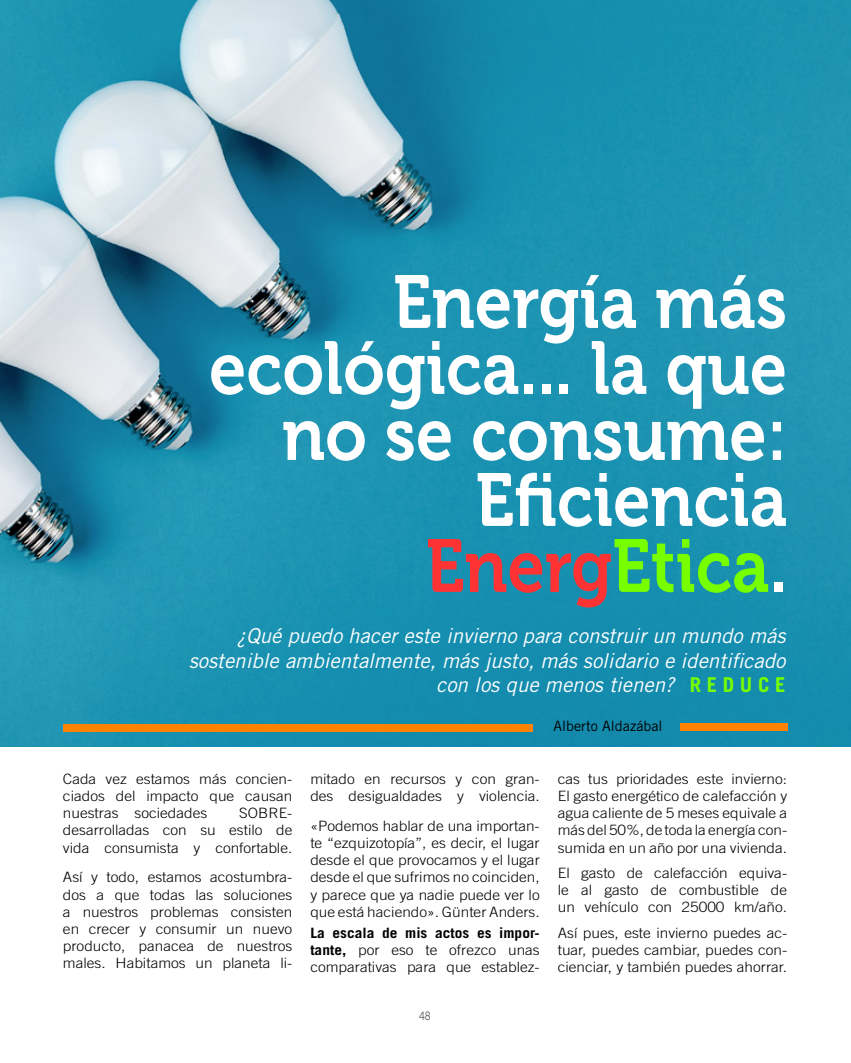
<style>
.page{position:relative;width:851px;height:1063px;background:#fff}
.page>*{position:absolute;margin:0;border:0;box-sizing:border-box;transform-origin:0 0}
.t1{font:74.55px/66px "Museo 700";color:#fff;text-align:right;scale:.9 1}
.t2{font:italic 20.55px/24.6px "Trade Gothic LT Std";color:#fff;text-align:right}
.t3{font:300 14.25px/17.1px "Trade Gothic LT Std";color:#000;text-align:justify;scale:1.08 1}
.t4{font:14.25px "Trade Gothic LT Std";color:#000}
.t5{font:12px "Museo 300";color:#575756;scale:.85 1}
.s1{color:#f33}
.s2{color:#7f0}
.s3{font-weight:700;font-style:normal;color:#7f0}
.s4{font-weight:700}
</style>
<div class="page">
<img style="left:0;top:0;width:850px;height:746px">
<div style="left:63px;top:724px;width:469px;height:7px;background:#ff8300"></div>
<div style="left:679px;top:724px;width:108px;height:7px;background:#ff8300"></div>
<h1 class="t1" style="left:209px;top:270px;width:643px">Energía más ecológica... la que no se consume:<br>Eficiencia<br><span class="s1">Energ</span><span class="s2">Etica</span>.</h1>
<h2 class="t2" style="left:189px;top:624px;width:598px">¿Qué puedo hacer este invierno para construir un mundo más sostenible ambientalmente, más justo, más solidario e identificado con los que menos tienen? <span class="s3">R E D U C E</span></h2>
<p class="t3" style="left:63px;top:770px;width:214px">Cada vez estamos más concien&shy;ciados del impacto que causan nuestras sociedades</p>
<p class="t3" style="left:63px;top:805px;width:214px;text-indent:176px">SOBRE&shy;desarrolladas con su estilo de vida consumista y confortable.</p>
<p class="t3" style="left:63px;top:869px;width:214px">Así y todo, estamos acostumbra&shy;dos a que todas las soluciones a nuestros problemas consisten en crecer y consumir un nuevo producto, panacea de nuestros males. Habitamos un planeta li-</p>
<p class="t4" style="left:553px;top:717px;width:110px">Alberto Aldazábal</p>
<p class="t3" style="left:310px;top:770px;width:214px">mitado en recursos y con gran&shy;des desigualdades y violencia.</p>
<p class="t3" style="left:310px;top:817px;width:214px">«Podemos hablar de una importan&shy;te “ezquizotopía”, es decir, el lugar desde el que provocamos y el lugar desde el que sufrimos no coinciden, y parece que ya nadie puede ver lo que está haciendo». Günter Anders.</p>
<p class="t3" style="left:310px;top:924px;width:214px"><span class="s4">La escala de mis actos es impor&shy;tante,</span> por eso te ofrezco unas comparativas para que establez-</p>
<p class="t5" style="left:419px;top:1009px;width:15px">48</p>
<p class="t3" style="left:557px;top:770px;width:214px">cas tus prioridades este invierno:<br>El gasto energético de calefacción y agua caliente de 5 meses equivale a más del 50%, de toda la energía con&shy;sumida en un año por una vivienda.</p>
<p class="t3" style="left:557px;top:864px;width:214px">El gasto de calefacción equiva&shy;le al gasto de combustible de un vehículo con 25000 km/año.</p>
<p class="t3" style="left:557px;top:924px;width:214px">Así pues, este invierno puedes ac&shy;tuar, puedes cambiar, puedes con&shy;cienciar, y también puedes ahorrar.</p>
</div>
